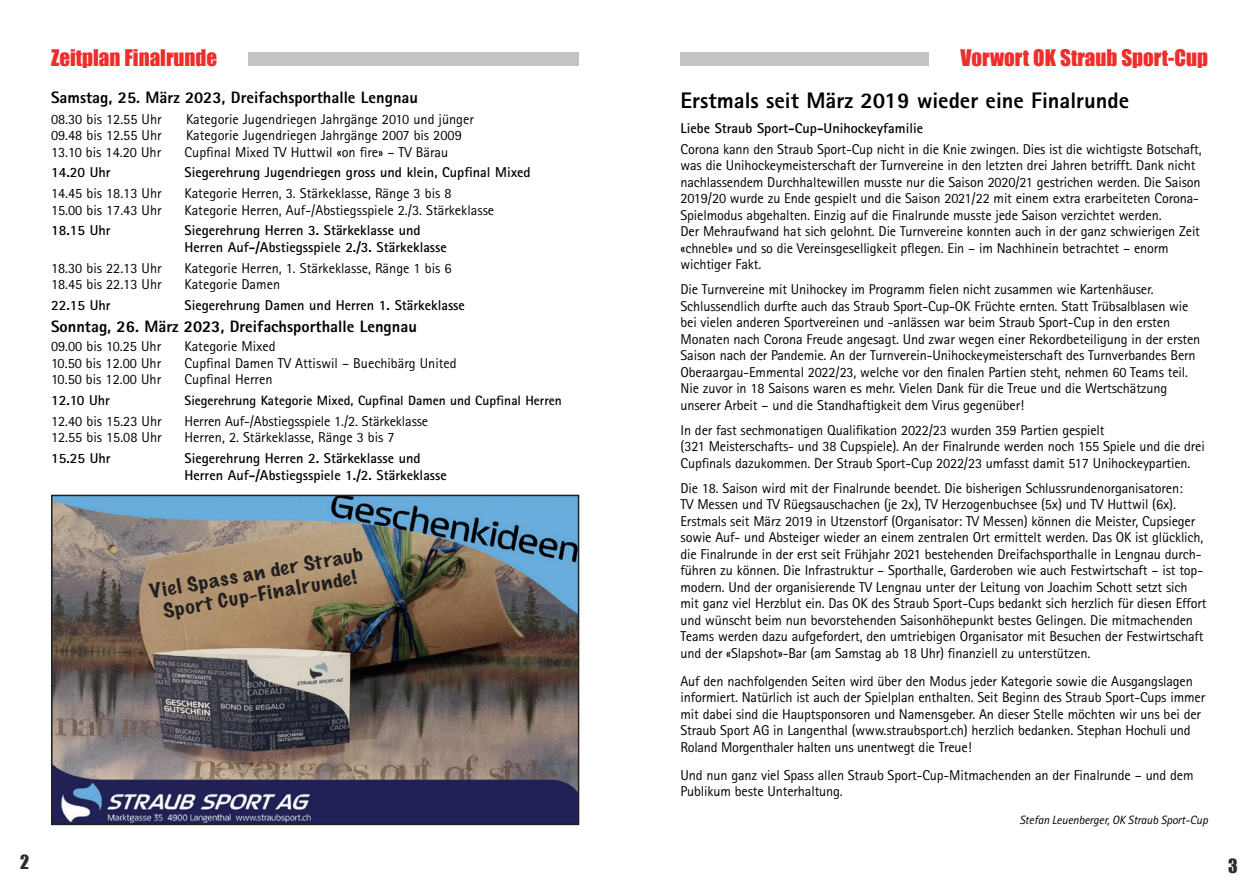
<style>
.page{position:relative;width:1259px;height:893px;background:#fff}
.page>*{position:absolute;margin:0;border:0;box-sizing:border-box;transform-origin:0 0}
.t1{font:800 22.5px "Rotis Sans Serif";color:#000001}
.t2{font:21px "Impact";color:#ee2d2d}
.t3{font:100 18px/21.6px "Marker Felt";color:#231f20;text-align:center;scale:1.25 1}
.t4{font:18px "Impact";color:#292d2f}
.t5{font:800 16.5px "Rotis Sans Serif";color:#000001}
.t6{font:14.25px/16.5px "Rotis Sans Serif";letter-spacing:-.01em;color:#000001}
.t7{font:700 14.25px/16.5px "Rotis Sans Serif";color:#000001}
.t8{font:700 13.5px "Rotis Sans Serif";color:#000001}
.t9{font:italic 12px "Rotis Sans Serif";letter-spacing:-.01em;color:#000001}
</style>
<div class="page">
<div style="left:248px;top:52px;width:330px;height:14px;background:#c2c3c3"></div>
<img style="left:54px;top:498px;width:522px;height:324px">
<div style="left:51px;top:495px;width:528px;height:330px;border:2px solid #231f20"></div>
<div style="left:680px;top:52px;width:249px;height:14px;background:#c2c3c3"></div>
<h2 class="t2" style="left:51px;top:41px;width:168px">Zeitplan Finalrunde</h2>
<p class="t5" style="left:51px;top:87px;width:368px">Samstag, 25. März 2023, Dreifachsporthalle Lengnau</p>
<p class="t6" style="left:51px;top:110px;width:112px">08.30 bis 12.55 Uhr</p>
<p class="t6" style="left:186px;top:110px;width:289px">Kategorie Jugendriegen Jahrgänge 2010 und jünger</p>
<p class="t6" style="left:51px;top:127px;width:112px">09.48 bis 12.55 Uhr</p>
<p class="t6" style="left:186px;top:127px;width:277px">Kategorie Jugendriegen Jahrgänge 2007 bis 2009</p>
<p class="t6" style="left:51px;top:143px;width:112px">13.10 bis 14.20 Uhr</p>
<p class="t6" style="left:185px;top:143px;width:265px">Cupfinal Mixed TV Huttwil «on fire» – TV Bärau</p>
<p class="t7" style="left:51px;top:164px;width:61px">14.20 Uhr</p>
<p class="t7" style="left:185px;top:164px;width:348px">Siegerehrung Jugendriegen gross und klein, Cupfinal Mixed</p>
<p class="t6" style="left:51px;top:185px;width:112px">14.45 bis 18.13 Uhr</p>
<p class="t6" style="left:185px;top:185px;width:268px">Kategorie Herren, 3. Stärkeklasse, Ränge 3 bis 8</p>
<p class="t6" style="left:51px;top:201px;width:112px">15.00 bis 17.43 Uhr</p>
<p class="t6" style="left:185px;top:201px;width:311px">Kategorie Herren, Auf-/Abstiegsspiele 2./3. Stärkeklasse</p>
<p class="t7" style="left:51px;top:222px;width:61px">18.15 Uhr</p>
<p class="t7" style="left:185px;top:222px;width:264px">Siegerehrung Herren 3. Stärkeklasse und<br>Herren Auf-/Abstiegsspiele 2./3. Stärkeklasse</p>
<p class="t6" style="left:51px;top:259px;width:112px">18.30 bis 22.13 Uhr</p>
<p class="t6" style="left:185px;top:259px;width:268px">Kategorie Herren, 1. Stärkeklasse, Ränge 1 bis 6</p>
<p class="t6" style="left:51px;top:276px;width:112px">18.45 bis 22.13 Uhr</p>
<p class="t6" style="left:185px;top:276px;width:97px">Kategorie Damen</p>
<p class="t7" style="left:51px;top:297px;width:61px">22.15 Uhr</p>
<p class="t7" style="left:185px;top:297px;width:282px">Siegerehrung Damen und Herren 1. Stärkeklasse</p>
<p class="t5" style="left:51px;top:316px;width:367px">Sonntag, 26. März 2023, Dreifachsporthalle Lengnau</p>
<p class="t6" style="left:51px;top:338px;width:112px">09.00 bis 10.25 Uhr</p>
<p class="t6" style="left:185px;top:338px;width:93px">Kategorie Mixed</p>
<p class="t6" style="left:51px;top:355px;width:112px">10.50 bis 12.00 Uhr</p>
<p class="t6" style="left:185px;top:355px;width:274px">Cupfinal Damen TV Attiswil – Buechibärg United</p>
<p class="t6" style="left:51px;top:371px;width:112px">10.50 bis 12.00 Uhr</p>
<p class="t6" style="left:185px;top:371px;width:89px">Cupfinal Herren</p>
<p class="t7" style="left:51px;top:392px;width:61px">12.10 Uhr</p>
<p class="t8" style="left:185px;top:392px;width:379px">Siegerehrung Kategorie Mixed, Cupfinal Damen und Cupfinal Herren</p>
<p class="t6" style="left:51px;top:413px;width:112px">12.40 bis 15.23 Uhr</p>
<p class="t6" style="left:185px;top:413px;width:245px">Herren Auf-/Abstiegsspiele 1./2. Stärkeklasse</p>
<p class="t6" style="left:51px;top:429px;width:112px">12.55 bis 15.08 Uhr</p>
<p class="t6" style="left:185px;top:429px;width:212px">Herren, 2. Stärkeklasse, Ränge 3 bis 7</p>
<p class="t7" style="left:51px;top:450px;width:61px">15.25 Uhr</p>
<p class="t7" style="left:185px;top:450px;width:264px">Siegerehrung Herren 2. Stärkeklasse und<br>Herren Auf-/Abstiegsspiele 1./2. Stärkeklasse</p>
<p class="t3" style="left:148px;top:580px;width:174px;rotate:-10deg">Viel Spass an der Straub<br>Sport Cup-Finalrunde!</p>
<p class="t4" style="left:20px;top:848px;width:11px">2</p>
<h2 class="t2" style="left:960px;top:41px;width:249px">Vorwort OK Straub Sport-Cup</h2>
<h1 class="t1" style="left:680px;top:86px;width:450px">Erstmals seit März 2019 wieder eine Finalrunde</h1>
<p class="t7" style="left:680px;top:119px;width:244px">Liebe Straub Sport-Cup-Unihockeyfamilie</p>
<p class="t6" style="left:680px;top:140px;width:523px">Corona kann den Straub Sport-Cup nicht in die Knie zwingen. Dies ist die wichtigste Botschaft, was die Unihockeymeisterschaft der Turnvereine in den letzten drei Jahren betrifft. Dank nicht nachlassendem Durchhaltewillen musste nur die Saison 2020/21 gestrichen werden. Die Saison 2019/20 wurde zu Ende gespielt und die Saison 2021/22 mit einem extra erarbeiteten Corona-Spielmodus abgehalten. Einzig auf die Finalrunde musste jede Saison verzichtet werden.<br>Der Mehraufwand hat sich gelohnt. Die Turnvereine konnten auch in der ganz schwierigen Zeit «chneble» und so die Vereinsgeselligkeit pflegen. Ein – im Nachhinein betrachtet – enorm wichtiger Fakt.</p>
<p class="t6" style="left:680px;top:281px;width:521px">Die Turnvereine mit Unihockey im Programm fielen nicht zusammen wie Kartenhäuser.<br>Schlussendlich durfte auch das Straub Sport-Cup-OK Früchte ernten. Statt Trübsalblasen wie bei vielen anderen Sportvereinen und -anlässen war beim Straub Sport-Cup in den ersten Monaten nach Corona Freude angesagt. Und zwar wegen einer Rekordbeteiligung in der ersten Saison nach der Pandemie. An der Turnverein-Unihockeymeisterschaft des Turnverbandes Bern Oberaargau-Emmental 2022/23, welche vor den finalen Partien steht, nehmen 60 Teams teil.<br>Nie zuvor in 18 Saisons waren es mehr. Vielen Dank für die Treue und die Wertschätzung unserer Arbeit – und die Standhaftigkeit dem Virus gegenüber!</p>
<p class="t6" style="left:680px;top:421px;width:526px">In der fast sechmonatigen Qualifikation 2022/23 wurden 359 Partien gespielt<br>(321 Meisterschafts- und 38 Cupspiele). An der Finalrunde werden noch 155 Spiele und die drei<br>Cupfinals dazukommen. Der Straub Sport-Cup 2022/23 umfasst damit 517 Unihockeypartien.</p>
<p class="t6" style="left:680px;top:479px;width:527px">Die 18. Saison wird mit der Finalrunde beendet. Die bisherigen Schlussrundenorganisatoren:<br>TV Messen und TV Rüegsauschachen (je 2x), TV Herzogenbuchsee (5x) und TV Huttwil (6x).<br>Erstmals seit März 2019 in Utzenstorf (Organisator: TV Messen) können die Meister, Cupsieger sowie Auf- und Absteiger wieder an einem zentralen Ort ermittelt werden. Das OK ist glücklich, die Finalrunde in der erst seit Frühjahr 2021 bestehenden Dreifachsporthalle in Lengnau durch&shy;führen zu können. Die Infrastruktur – Sporthalle, Garderoben wie auch Festwirtschaft – ist top&shy;modern. Und der organisierende TV Lengnau unter der Leitung von Joachim Schott setzt sich mit ganz viel Herzblut ein. Das OK des Straub Sport-Cups bedankt sich herzlich für diesen Effort und wünscht beim nun bevorstehenden Saisonhöhepunkt bestes Gelingen. Die mitmachenden Teams werden dazu aufgefordert, den umtriebigen Organisator mit Besuchen der Festwirtschaft und der «Slapshot»-Bar (am Samstag ab 18 Uhr) finanziell zu unterstützen.</p>
<p class="t6" style="left:680px;top:672px;width:526px">Auf den nachfolgenden Seiten wird über den Modus jeder Kategorie sowie die Ausgangslagen informiert. Natürlich ist auch der Spielplan enthalten. Seit Beginn des Straub Sport-Cups immer mit dabei sind die Hauptsponsoren und Namensgeber. An dieser Stelle möchten wir uns bei der Straub Sport AG in Langenthal (www.straubsport.ch) herzlich bedanken. Stephan Hochuli und Roland Morgenthaler halten uns unentwegt die Treue!</p>
<p class="t6" style="left:680px;top:766px;width:515px">Und nun ganz viel Spass allen Straub Sport-Cup-Mitmachenden an der Finalrunde – und dem<br>Publikum beste Unterhaltung.</p>
<p class="t9" style="left:1019px;top:813px;width:190px">Stefan Leuenberger, OK Straub Sport-Cup</p>
<p class="t4" style="left:1228px;top:852px;width:11px">3</p>
</div>
